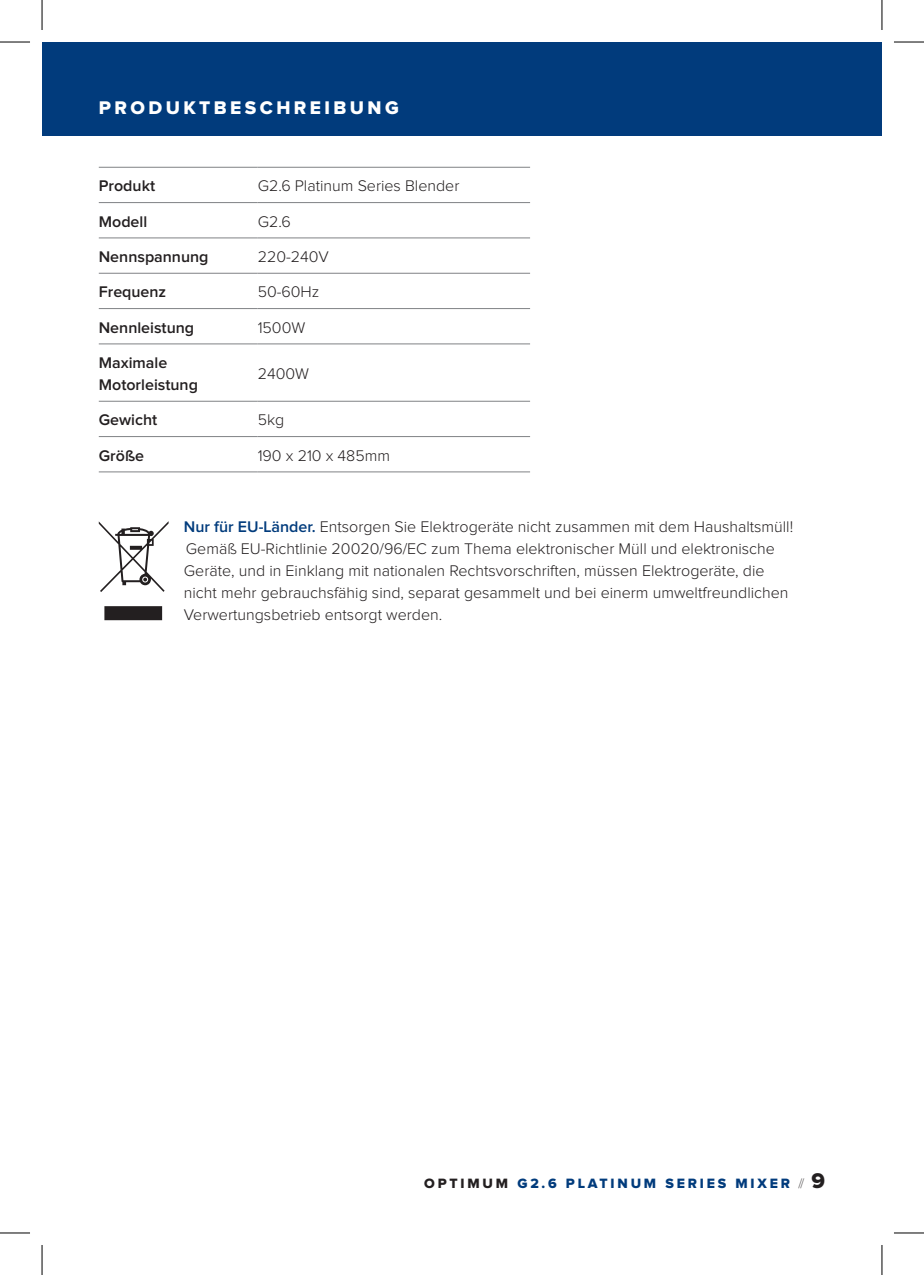
<style>
.page{position:relative;width:924px;height:1275px;background:#fff}
.page>*{position:absolute;margin:0;border:0;box-sizing:border-box;transform-origin:0 0}
.Page_Header_Right_Pa{font:19px "Proxima Nova Extrabld";letter-spacing:.18em;color:#fff}
.Body_no_indent_ENGLI{font:300 16px/22px "Proxima Nova";color:#231f20}
.Body_Table_ENGLISH{font:600 16px/22px "Proxima Nova";color:#231f20}
.Body_Table_ENGLISH-2{font:300 16px "Proxima Nova";color:#231f20}
.t1{font:14px "Proxima Nova Extrabld";letter-spacing:.2em;color:#013b7c}
.s1{font-weight:600;color:#013b7c}
.s2{color:#231f20}
.s3{font-family:"Proxima Nova";font-weight:100;color:#231f20}
.s4{font-size:22px;color:#231f20}
</style>
<div class="page">
<div style="left:42px;top:42px;width:839px;height:94px;background:#013b7c"></div>
<hr style="left:99px;top:167px;width:158px;height:1px;background:#808285">
<hr style="left:257px;top:167px;width:273px;height:1px;background:#808285">
<hr style="left:99px;top:202px;width:158px;height:1px;background:#808285">
<hr style="left:257px;top:202px;width:273px;height:1px;background:#808285">
<hr style="left:99px;top:237px;width:158px;height:1px;background:#808285">
<hr style="left:257px;top:237px;width:273px;height:1px;background:#808285">
<hr style="left:99px;top:273px;width:158px;height:1px;background:#808285">
<hr style="left:257px;top:273px;width:273px;height:1px;background:#808285">
<hr style="left:99px;top:308px;width:158px;height:1px;background:#808285">
<hr style="left:257px;top:308px;width:273px;height:1px;background:#808285">
<hr style="left:99px;top:343px;width:158px;height:1px;background:#808285">
<hr style="left:257px;top:343px;width:273px;height:1px;background:#808285">
<hr style="left:99px;top:401px;width:158px;height:1px;background:#808285">
<hr style="left:257px;top:401px;width:273px;height:1px;background:#808285">
<hr style="left:99px;top:436px;width:158px;height:1px;background:#808285">
<hr style="left:257px;top:436px;width:273px;height:1px;background:#808285">
<hr style="left:99px;top:471px;width:158px;height:1px;background:#808285">
<hr style="left:257px;top:471px;width:273px;height:1px;background:#808285">
<svg style="left:99px;top:521px;width:69px;height:99px"></svg>
<hr style="left:0;top:42px;width:30px;height:1px;background:#000">
<hr style="left:893px;top:42px;width:30px;height:1px;background:#000">
<hr style="left:0;top:1232px;width:30px;height:1px;background:#000">
<hr style="left:893px;top:1232px;width:30px;height:1px;background:#000">
<hr style="left:42px;top:0;width:1px;height:30px;background:#000">
<hr style="left:42px;top:1245px;width:1px;height:30px;background:#000">
<hr style="left:881px;top:0;width:1px;height:30px;background:#000">
<hr style="left:881px;top:1245px;width:1px;height:30px;background:#000">
<p class="Page_Header_Right_Pa" style="left:99px;top:99px;width:301px">PRODUKTBESCHREIBUNG</p>
<p class="Body_Table_ENGLISH" style="left:99px;top:176px;width:58px">Produkt</p>
<p class="Body_Table_ENGLISH-2" style="left:257px;top:179px;width:203px">G2.6 Platinum Series Blender</p>
<p class="Body_Table_ENGLISH" style="left:99px;top:211px;width:50px">Modell</p>
<p class="Body_Table_ENGLISH-2" style="left:257px;top:214px;width:34px">G2.6</p>
<p class="Body_Table_ENGLISH" style="left:99px;top:246px;width:111px">Nennspannung</p>
<p class="Body_Table_ENGLISH-2" style="left:257px;top:249px;width:73px">220-240V</p>
<p class="Body_Table_ENGLISH" style="left:99px;top:281px;width:69px">Frequenz</p>
<p class="Body_Table_ENGLISH-2" style="left:257px;top:284px;width:63px">50-60Hz</p>
<p class="Body_Table_ENGLISH" style="left:99px;top:317px;width:97px">Nennleistung</p>
<p class="Body_Table_ENGLISH-2" style="left:257px;top:320px;width:49px">1500W</p>
<p class="Body_Table_ENGLISH" style="left:99px;top:352px;width:101px">Maximale<br>Motorleistung</p>
<p class="Body_Table_ENGLISH-2" style="left:257px;top:366px;width:53px">2400W</p>
<p class="Body_Table_ENGLISH" style="left:99px;top:409px;width:60px">Gewicht</p>
<p class="Body_Table_ENGLISH-2" style="left:257px;top:412px;width:28px">5kg</p>
<p class="Body_Table_ENGLISH" style="left:99px;top:445px;width:47px">Größe</p>
<p class="Body_Table_ENGLISH-2" style="left:257px;top:448px;width:134px">190 x 210 x 485mm</p>
<p class="Body_no_indent_ENGLI" style="left:184px;top:516px;width:610px"><span class="s1">Nur für EU-Länder.</span> Entsorgen Sie Elektrogeräte nicht zusammen mit dem Haushaltsmüll!</p>
<p class="Body_no_indent_ENGLI" style="left:184px;top:538px;width:605px">Gemäß EU-Richtlinie 20020/96/EC zum Thema elektronischer Müll und elektronische Geräte, und in Einklang mit nationalen Rechtsvorschriften, müssen Elektrogeräte, die nicht mehr gebrauchsfähig sind, separat gesammelt und bei einerm umweltfreundlichen Verwertungsbetrieb entsorgt werden.</p>
<p class="t1" style="left:424px;top:1177px;width:402px"><span class="s2">OPTIMUM</span> G2.6 PLATINUM SERIES MIXER <span class="s3">//</span> <span class="s4">9</span></p>
</div>
